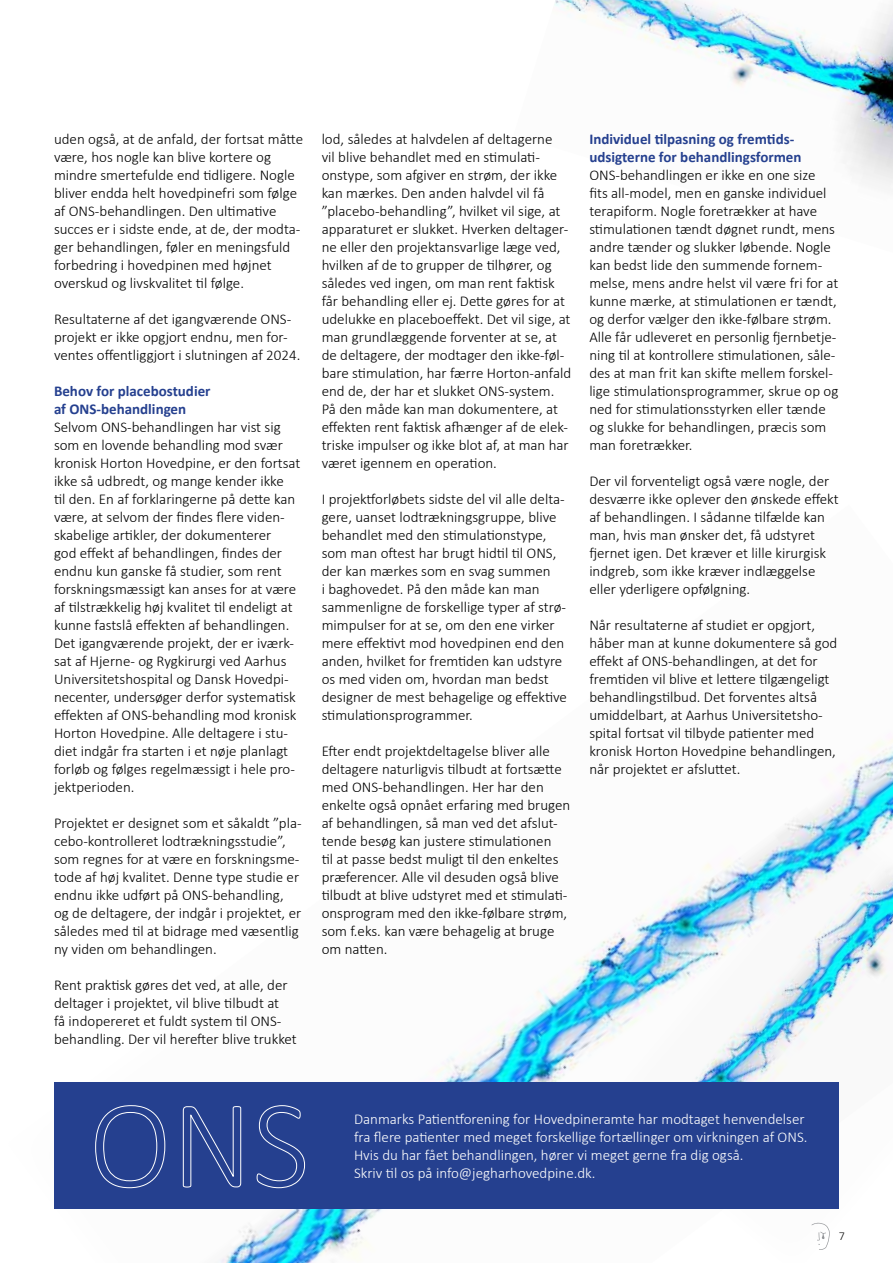
<style>
.page{position:relative;width:893px;height:1263px;background:#fff}
.page>*{position:absolute;margin:0;border:0;box-sizing:border-box;transform-origin:0 0}
.t1{font:300 15px/18px "Calibri";color:#000}
.t2{font:300 15px/18px "Calibri";color:#fff}
.t3{font:700 15px/18px "Calibri";color:#25408f}
.t4{font:300 12px "Calibri";color:#000}
</style>
<div class="page">
<img style="left:482px;top:739px;width:411px;height:484px">
<img style="left:217px;top:1051px;width:265px;height:212px">
<img style="left:554px;top:0;width:339px;height:187px">
<div style="left:54px;top:1082px;width:785px;height:127px;background:#25408f"></div>
<svg style="left:95px;top:1105px;width:210px;height:83px"></svg>
<svg style="left:811px;top:1223px;width:19px;height:27px"></svg>
<p class="t1" style="left:54px;top:129px;width:251px">uden også, at de anfald, der fortsat måtte være, hos nogle kan blive kortere og mindre smertefulde end tidligere. Nogle bliver endda helt hovedpinefri som følge af ONS-behandlingen. Den ultimative succes er i sidste ende, at de, der modta&shy;ger behandlingen, føler en meningsfuld forbedring i hovedpinen med højnet overskud og livskvalitet til følge.</p>
<p class="t1" style="left:54px;top:309px;width:248px">Resultaterne af det igangværende ONS&shy;projekt er ikke opgjort endnu, men for&shy;ventes offentliggjort i slutningen af 2024.</p>
<p class="t3" style="left:54px;top:382px;width:158px">Behov for placebostudier af ONS-behandlingen</p>
<p class="t1" style="left:54px;top:417px;width:248px">Selvom ONS-behandlingen har vist sig som en lovende behandling mod svær kronisk Horton Hovedpine, er den fortsat ikke så udbredt, og mange kender ikke<br>til den. En af forklaringerne på dette kan være, at selvom der findes flere viden&shy;skabelige artikler, der dokumenterer<br>god effekt af behandlingen, findes der endnu kun ganske få studier, som rent forskningsmæssigt kan anses for at være af tilstrækkelig høj kvalitet til endeligt at kunne fastslå effekten af behandlingen.<br>Det igangværende projekt, der er iværk&shy;sat af Hjerne- og Rygkirurgi ved Aarhus Universitetshospital og Dansk Hovedpi&shy;necenter, undersøger derfor systematisk effekten af ONS-behandling mod kronisk Horton Hovedpine. Alle deltagere i stu&shy;diet indgår fra starten i et nøje planlagt forløb og følges regelmæssigt i hele pro&shy;jektperioden.</p>
<p class="t1" style="left:54px;top:813px;width:249px">Projektet er designet som et såkaldt ”pla&shy;cebo-kontrolleret lodtrækningsstudie”, som regnes for at være en forskningsme&shy;tode af høj kvalitet. Denne type studie er endnu ikke udført på ONS-behandling, og de deltagere, der indgår i projektet, er således med til at bidrage med væsentlig ny viden om behandlingen.</p>
<p class="t1" style="left:54px;top:975px;width:244px">Rent praktisk gøres det ved, at alle, der deltager i projektet, vil blive tilbudt at<br>få indopereret et fuldt system til ONS&shy;behandling. Der vil herefter blive trukket</p>
<p class="t1" style="left:322px;top:129px;width:251px">lod, således at halvdelen af deltagerne<br>vil blive behandlet med en stimulati&shy;onstype, som afgiver en strøm, der ikke kan mærkes. Den anden halvdel vil få ”placebo-behandling”, hvilket vil sige, at apparaturet er slukket. Hverken deltager&shy;ne eller den projektansvarlige læge ved, hvilken af de to grupper de tilhører, og således ved ingen, om man rent faktisk får behandling eller ej. Dette gøres for at udelukke en placeboeffekt. Det vil sige, at man grundlæggende forventer at se, at de deltagere, der modtager den ikke-føl&shy;bare stimulation, har færre Horton-anfald end de, der har et slukket ONS-system.<br>På den måde kan man dokumentere, at effekten rent faktisk afhænger af de elek&shy;triske impulser og ikke blot af, at man har været igennem en operation.</p>
<p class="t1" style="left:322px;top:489px;width:247px">I projektforløbets sidste del vil alle delta&shy;gere, uanset lodtrækningsgruppe, blive behandlet med den stimulationstype, som man oftest har brugt hidtil til ONS, der kan mærkes som en svag summen<br>i baghovedet. På den måde kan man sammenligne de forskellige typer af strø&shy;mimpulser for at se, om den ene virker mere effektivt mod hovedpinen end den anden, hvilket for fremtiden kan udstyre os med viden om, hvordan man bedst designer de mest behagelige og effektive stimulationsprogrammer.</p>
<p class="t1" style="left:322px;top:741px;width:250px">Efter endt projektdeltagelse bliver alle deltagere naturligvis tilbudt at fortsætte med ONS-behandlingen. Her har den enkelte også opnået erfaring med brugen af behandlingen, så man ved det afslut&shy;tende besøg kan justere stimulationen<br>til at passe bedst muligt til den enkeltes præferencer. Alle vil desuden også blive tilbudt at blive udstyret med et stimulati&shy;onsprogram med den ikke-følbare strøm, som f.eks. kan være behagelig at bruge om natten.</p>
<p class="t3" style="left:589px;top:130px;width:214px">Individuel tilpasning og fremtids&shy;udsigterne for behandlingsformen</p>
<p class="t1" style="left:589px;top:165px;width:251px">ONS-behandlingen er ikke en one size<br>fits all-model, men en ganske individuel terapiform. Nogle foretrækker at have stimulationen tændt døgnet rundt, mens andre tænder og slukker løbende. Nogle kan bedst lide den summende fornem&shy;melse, mens andre helst vil være fri for at kunne mærke, at stimulationen er tændt, og derfor vælger den ikke-følbare strøm.<br>Alle får udleveret en personlig fjernbetje&shy;ning til at kontrollere stimulationen, såle&shy;des at man frit kan skifte mellem forskel&shy;lige stimulationsprogrammer, skrue op og ned for stimulationsstyrken eller tænde og slukke for behandlingen, præcis som man foretrækker.</p>
<p class="t1" style="left:589px;top:471px;width:251px">Der vil forventeligt også være nogle, der desværre ikke oplever den ønskede effekt af behandlingen. I sådanne tilfælde kan man, hvis man ønsker det, få udstyret fjernet igen. Det kræver et lille kirurgisk indgreb, som ikke kræver indlæggelse eller yderligere opfølgning.</p>
<p class="t1" style="left:589px;top:615px;width:249px">Når resultaterne af studiet er opgjort, håber man at kunne dokumentere så god effekt af ONS-behandlingen, at det for fremtiden vil blive et lettere tilgængeligt behandlingstilbud. Det forventes altså umiddelbart, at Aarhus Universitetsho&shy;spital fortsat vil tilbyde patienter med kronisk Horton Hovedpine behandlingen, når projektet er afsluttet.</p>
<p class="t2" style="left:354px;top:1109px;width:455px">Danmarks Patientforening for Hovedpineramte har modtaget henvendelser fra flere patienter med meget forskellige fortællinger om virkningen af ONS.<br>Hvis du har fået behandlingen, hører vi meget gerne fra dig også.<br>Skriv til os på info@jegharhovedpine.dk.</p>
<p class="t4" style="left:839px;top:1229px;width:8px">7</p>
</div>
